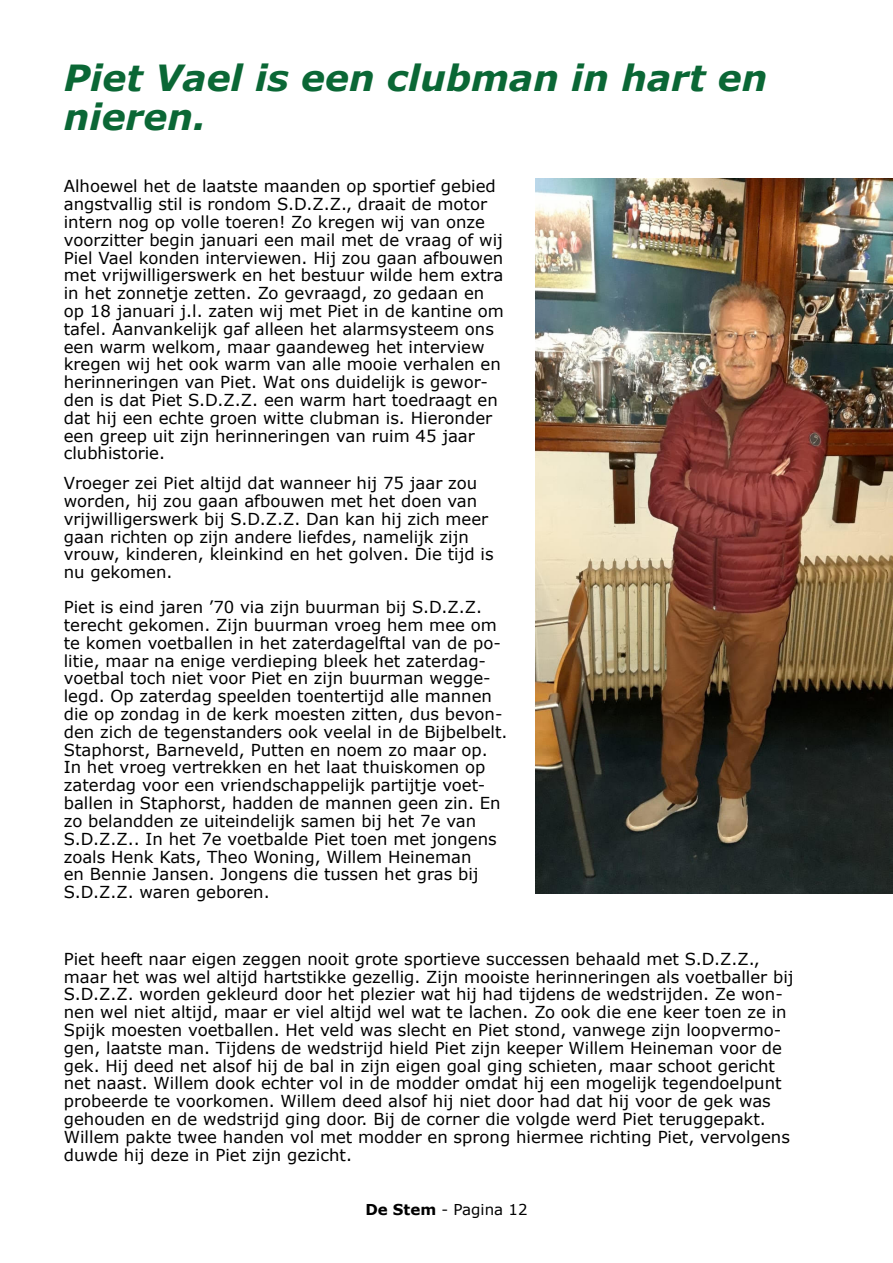
<style>
.page{position:relative;width:893px;height:1263px;background:#fff}
.page>*{position:absolute;margin:0;border:0;box-sizing:border-box;transform-origin:0 0}
.t1{font:italic 700 36px/38.8px "Verdana";color:#0a6735}
.t2{font:16.5px/17.9px "Verdana";color:#000}
.t3{font:15px "Verdana";color:#000}
.s1{font-weight:700}
</style>
<div class="page">
<img style="left:536px;top:179px;width:357px;height:714px">
<h1 class="t1" style="left:64px;top:59px;width:705px">Piet Vael is een clubman in hart en nieren.</h1>
<p class="t2" style="left:64px;top:178px;width:442px">Alhoewel het de laatste maanden op sportief gebied angstvallig stil is rondom S.D.Z.Z., draait de motor intern nog op volle toeren! Zo kregen wij van onze voorzitter begin januari een mail met de vraag of wij Piel Vael konden interviewen. Hij zou gaan afbouwen met vrijwilligerswerk en het bestuur wilde hem extra in het zonnetje zetten. Zo gevraagd, zo gedaan en op 18 januari j.l. zaten wij met Piet in de kantine om tafel. Aanvankelijk gaf alleen het alarmsysteem ons een warm welkom, maar gaandeweg het interview kregen wij het ook warm van alle mooie verhalen en herinneringen van Piet. Wat ons duidelijk is gewor&shy;den is dat Piet S.D.Z.Z. een warm hart toedraagt en dat hij een echte groen witte clubman is. Hieronder een greep uit zijn herinneringen van ruim 45 jaar clubhistorie.</p>
<p class="t2" style="left:64px;top:474px;width:431px">Vroeger zei Piet altijd dat wanneer hij 75 jaar zou worden, hij zou gaan afbouwen met het doen van vrijwilligerswerk bij S.D.Z.Z. Dan kan hij zich meer gaan richten op zijn andere liefdes, namelijk zijn vrouw, kinderen, kleinkind en het golven. Die tijd is nu gekomen.</p>
<p class="t2" style="left:64px;top:598px;width:445px">Piet is eind jaren ’70 via zijn buurman bij S.D.Z.Z. terecht gekomen. Zijn buurman vroeg hem mee om te komen voetballen in het zaterdagelftal van de po&shy;litie, maar na enige verdieping bleek het zaterdag&shy;voetbal toch niet voor Piet en zijn buurman wegge&shy;legd. Op zaterdag speelden toentertijd alle mannen die op zondag in de kerk moesten zitten, dus bevon&shy;den zich de tegenstanders ook veelal in de Bijbelbelt.<br>Staphorst, Barneveld, Putten en noem zo maar op.<br>In het vroeg vertrekken en het laat thuiskomen op zaterdag voor een vriendschappelijk partijtje voet&shy;ballen in Staphorst, hadden de mannen geen zin. En zo belandden ze uiteindelijk samen bij het 7e van S.D.Z.Z.. In het 7e voetbalde Piet toen met jongens zoals Henk Kats, Theo Woning, Willem Heineman<br>en Bennie Jansen. Jongens die tussen het gras bij S.D.Z.Z. waren geboren.</p>
<p class="t2" style="left:64px;top:950px;width:731px">Piet heeft naar eigen zeggen nooit grote sportieve successen behaald met S.D.Z.Z., maar het was wel altijd hartstikke gezellig. Zijn mooiste herinneringen als voetballer bij S.D.Z.Z. worden gekleurd door het plezier wat hij had tijdens de wedstrijden. Ze won&shy;nen wel niet altijd, maar er viel altijd wel wat te lachen. Zo ook die ene keer toen ze in Spijk moesten voetballen. Het veld was slecht en Piet stond, vanwege zijn loopvermo&shy;gen, laatste man. Tijdens de wedstrijd hield Piet zijn keeper Willem Heineman voor de gek. Hij deed net alsof hij de bal in zijn eigen goal ging schieten, maar schoot gericht net naast. Willem dook echter vol in de modder omdat hij een mogelijk tegendoelpunt probeerde te voorkomen. Willem deed alsof hij niet door had dat hij voor de gek was gehouden en de wedstrijd ging door. Bij de corner die volgde werd Piet teruggepakt.<br>Willem pakte twee handen vol met modder en sprong hiermee richting Piet, vervolgens duwde hij deze in Piet zijn gezicht.</p>
<p class="t3" style="left:365px;top:1200px;width:164px"><span class="s1">De Stem</span> - Pagina 12</p>
</div>
